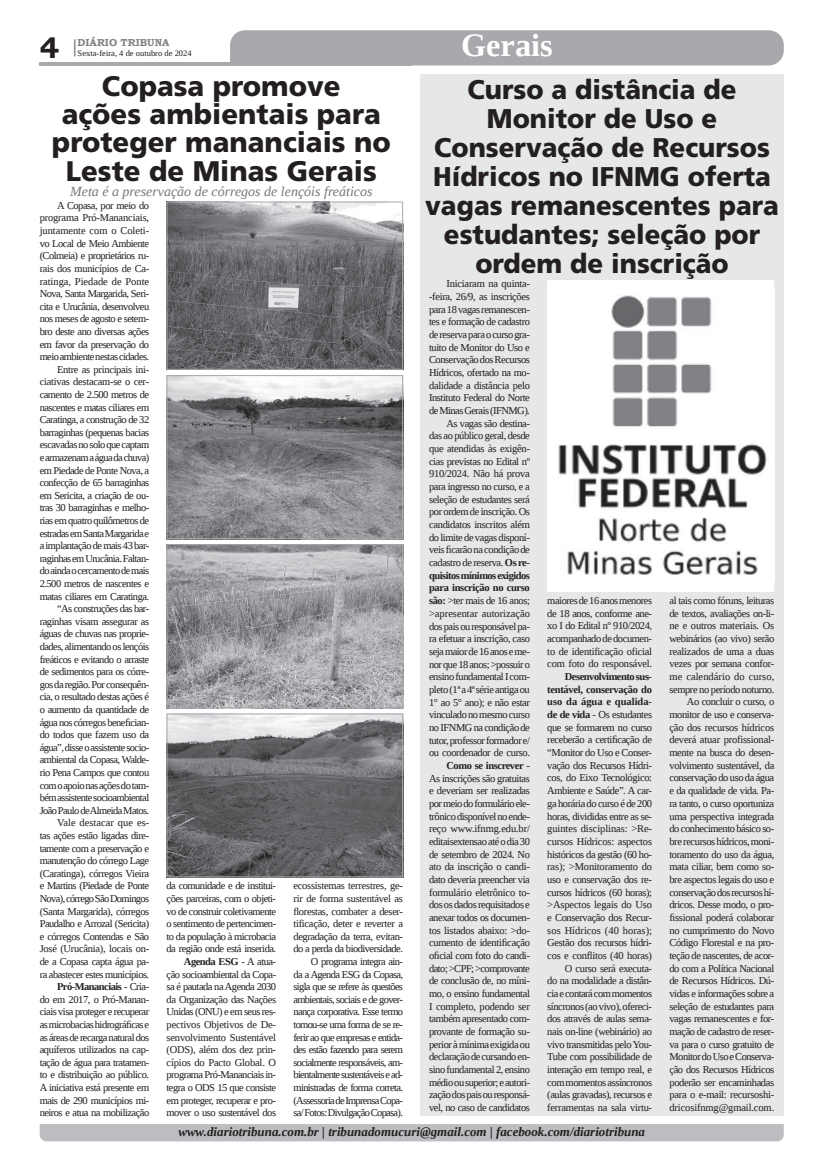
<style>
.page{position:relative;width:821px;height:1166px;background:#fff}
.page>*{position:absolute;margin:0;border:0;box-sizing:border-box;transform-origin:0 0}
.t1{font:700 32.38px "Liberation Serif";color:#fff}
.t2{font:700 29.31px "Bookman Old Style";color:#231f20}
.t3{font:900 28.35px/28.3px "Frutiger LT Std";color:#231f20;text-align:center}
.t4{font:900 27.04px/28.9px "Frutiger LT Std";color:#231f20;text-align:center;scale:.95 1}
.t5{font:italic 14px "Liberation Serif";color:#76787b}
.t6{font:italic 700 12.95px "Liberation Serif";color:#231f20}
.t7{font:10.59px/12.7px "Liberation Serif";letter-spacing:-.04em;color:#231f20;text-align:right}
.t8{font:10.5px/12.6px "Liberation Serif";letter-spacing:-.05em;color:#231f20;text-align:right}
.t9{font:700 10.06px "Bookman Old Style";color:#808285}
.t10{font:8.4px "Liberation Serif";color:#231f20}
.s1{font-weight:700}
</style>
<div class="page">
<svg style="left:74px;top:39px;width:2px;height:17px"></svg>
<hr style="left:40px;top:62px;width:372px;height:3px;background:#a8a9ad">
<div style="left:230px;top:30px;width:554px;height:35px;background:#a8a9ad"></div>
<div style="left:40px;top:1124px;width:744px;height:17px;background:#bcbdc0"></div>
<div style="left:420px;top:74px;width:364px;height:1042px;background:#e6e7e9"></div>
<img style="left:169px;top:204px;width:232px;height:164px">
<div style="left:167px;top:202px;width:236px;height:168px;border:1px solid #a8a9ad"></div>
<img style="left:169px;top:546px;width:232px;height:160px">
<div style="left:167px;top:544px;width:236px;height:164px;border:1px solid #a8a9ad"></div>
<img style="left:169px;top:377px;width:232px;height:160px">
<div style="left:167px;top:375px;width:236px;height:164px;border:1px solid #a8a9ad"></div>
<div style="left:548px;top:280px;width:226px;height:311px;background:#fff"></div>
<img style="left:558px;top:295px;width:209px;height:280px">
<div style="left:547px;top:280px;width:227px;height:312px;border:1px solid #fff"></div>
<img style="left:169px;top:715px;width:232px;height:160px">
<div style="left:167px;top:713px;width:236px;height:164px;border:1px solid #a8a9ad"></div>
<h2 class="t2" style="left:40px;top:27px;width:21px">4</h2>
<p class="t9" style="left:78px;top:35px;width:93px">DIÁRIO TRIBUNA</p>
<p class="t10" style="left:78px;top:48px;width:116px">Sexta-feira, 4 de outubro de 2024</p>
<h3 class="t3" style="left:52px;top:71px;width:340px">Copasa promove<br>ações ambientais para proteger mananciais no<br>Leste de Minas Gerais</h3>
<h3 class="t5" style="left:70px;top:182px;width:304px">Meta é a preservação de córregos de lençóis freáticos</h3>
<p class="t8" style="left:40px;top:199px;width:111px">A Copasa, por meio do programa Pró-Mananciais, juntamente com o Coleti&shy;vo Local de Meio Ambiente (Colmeia) e proprietários ru&shy;rais dos municípios de Ca&shy;ratinga, Piedade de Ponte<br>Nova, Santa Margarida, Seri&shy;cita e Urucânia, desenvolveu nos meses de agosto e setem&shy;bro deste ano diversas ações em favor da preservação do meio ambiente nestas cidades.<br>Entre as principais ini&shy;ciativas destacam-se o cer&shy;camento de 2.500 metros de nascentes e matas ciliares em<br>Caratinga, a construção de 32 barraginhas (pequenas bacias escavadas no solo que captam e armazenam a água da chuva) em Piedade de Ponte Nova, a confecção de 65 barraginhas em Sericita, a criação de ou&shy;tras 30 barraginhas e melho&shy;rias em quatro quilômetros de estradas em Santa Margarida e a implantação de mais 43 bar&shy;raginhas em Urucânia. Faltan&shy;do ainda o cercamento de mais<br>2.500 metros de nascentes e matas ciliares em Caratinga. “As construções das bar&shy;raginhas visam assegurar as águas de chuvas nas proprie&shy;dades, alimentando os lençóis freáticos e evitando o arraste de sedimentos para os córre&shy;gos da região. Por consequên&shy;cia, o resultado destas ações é o aumento da quantidade de água nos córregos benefician&shy;do todos que fazem uso da água”, disse o assistente socio&shy;ambiental da Copasa, Walde&shy;rio Pena Campos que contou com o apoio nas ações do tam&shy;bém assistente socioambiental<br>João Paulo de Almeida Matos.<br>Vale destacar que es-<br>tas ações estão ligadas dire&shy;tamente com a preservação e manutenção do córrego Lage (Caratinga), córregos Vieira e Martins (Piedade de Ponte<br>Nova), córrego São Domingos (Santa Margarida), córregos<br>Paudalho e Arrozal (Sericita) e córregos Contendas e São<br>José (Urucânia), locais on&shy;de a Copasa capta água pa&shy;ra abastecer estes municípios.<br><span class="s1">Pró-Mananciais</span> - Cria-<br>do em 2017, o Pró-Manan&shy;ciais visa proteger e recuperar as microbacias hidrográficas e as áreas de recarga natural dos aquíferos utilizados na cap&shy;tação de água para tratamen&shy;to e distribuição ao público.<br>A iniciativa está presente em mais de 290 municípios mi&shy;neiros e atua na mobilização</p>
<p class="t8" style="left:167px;top:879px;width:111px">da comunidade e de institui&shy;ções parceiras, com o objeti&shy;vo de construir coletivamente o sentimento de pertencimen&shy;to da população à microbacia da região onde está inserida.<br><span class="s1">Agenda ESG</span> - A atua-<br>ção socioambiental da Copa&shy;sa é pautada na Agenda 2030 da Organização das Nações<br>Unidas (ONU) e em seus res&shy;pectivos Objetivos de De&shy;senvolvimento Sustentável (ODS), além dos dez prin&shy;cípios do Pacto Global. O programa Pró-Mananciais in&shy;tegra o ODS 15 que consiste em proteger, recuperar e pro&shy;mover o uso sustentável dos</p>
<p class="t8" style="left:293px;top:879px;width:111px">ecossistemas terrestres, ge&shy;rir de forma sustentável as florestas, combater a deser&shy;tificação, deter e reverter a degradação da terra, evitan&shy;do a perda da biodiversidade.<br>O programa integra ain-<br>da a Agenda ESG da Copasa, sigla que se refere às questões ambientais, sociais e de gover&shy;nança corporativa. Esse termo tornou-se uma forma de se re&shy;ferir ao que empresas e entida&shy;des estão fazendo para serem socialmente responsáveis, am&shy;bientalmente sustentáveis e ad&shy;ministradas de forma correta. (Assessoria de Imprensa Copa&shy;sa/ Fotos: Divulgação Copasa).</p>
<h1 class="t1" style="left:461px;top:24px;width:93px">Gerais</h1>
<h3 class="t4" style="left:425px;top:75px;width:374px">Curso a distância de<br>Monitor de Uso e<br>Conservação de Recursos<br>Hídricos no IFNMG oferta vagas remanescentes para estudantes; seleção por ordem de inscrição</h3>
<p class="t7" style="left:429px;top:277px;width:102px">Iniciaram na quinta--feira, 26/9, as inscrições para 18 vagas remanescen&shy;tes e formação de cadastro de reserva para o curso gra&shy;tuito de Monitor do Uso e<br>Conservação dos Recursos<br>Hídricos, ofertado na mo&shy;dalidade a distância pelo<br>Instituto Federal do Norte de Minas Gerais (IFNMG).<br>As vagas são destina-<br>das ao público geral, desde que atendidas às exigên&shy;cias previstas no Edital nº<br>910/2024. Não há prova para ingresso no curso, e a seleção de estudantes será por ordem de inscrição. Os candidatos inscritos além do limite de vagas disponí&shy;veis ficarão na condição de cadastro de reserva. <span class="s1">Os re&shy;quisitos mínimos exigidos para inscrição no curso são:</span> &gt;ter mais de 16 anos; &gt;apresentar autorização dos pais ou responsável pa&shy;ra efetuar a inscrição, caso seja maior de 16 anos e me&shy;nor que 18 anos; &gt;possuir o ensino fundamental I com&shy;pleto (1ª a 4ª série antiga ou<br>1° ao 5° ano); e não estar vinculado no mesmo curso no IFNMG na condição de tutor, professor formador e/ ou coordenador de curso.<br><span class="s1">Como se inscrever</span> -<br>As inscrições são gratuitas e deveriam ser realizadas por meio do formulário ele&shy;trônico disponível no ende&shy;reço www.ifnmg.edu.br/ editaisextensao até o dia 30 de setembro de 2024. No ato da inscrição o candi&shy;dato deveria preencher via formulário eletrônico to&shy;dos os dados requisitados e anexar todos os documen&shy;tos listados abaixo: &gt;do&shy;cumento de identificação oficial com foto do candi&shy;dato; &gt;CPF; &gt;comprovante de conclusão de, no míni&shy;mo, o ensino fundamental<br>I completo, podendo ser também apresentado com&shy;provante de formação su&shy;perior à mínima exigida ou declaração de cursando en&shy;sino fundamental 2, ensino médio ou superior; e autori&shy;zação dos pais ou responsá&shy;vel, no caso de candidatos</p>
<p class="t7" style="left:669px;top:594px;width:106px">al tais como fóruns, leituras de textos, avaliações on-li&shy;ne e outros materiais. Os webinários (ao vivo) serão realizados de uma a duas vezes por semana confor&shy;me calendário do curso, sempre no período noturno.<br>Ao concluir o curso, o monitor de uso e conserva&shy;ção dos recursos hídricos deverá atuar profissional&shy;mente na busca do desen&shy;volvimento sustentável, da conservação do uso da água e da qualidade de vida. Pa&shy;ra tanto, o curso oportuniza uma perspectiva integrada do conhecimento básico so&shy;bre recursos hídricos, moni&shy;toramento do uso da água, mata ciliar, bem como so&shy;bre aspectos legais do uso e conservação dos recursos hí&shy;dricos. Desse modo, o pro&shy;fissional poderá colaborar no cumprimento do Novo<br>Código Florestal e na pro&shy;teção de nascentes, de acor&shy;do com a Política Nacional de Recursos Hídricos. Dú&shy;vidas e informações sobre a seleção de estudantes para vagas remanescentes e for&shy;mação de cadastro de reser&shy;va para o curso gratuito de<br>Monitor do Uso e Conserva&shy;ção dos Recursos Hídricos poderão ser encaminhadas para o e-mail: recursoshi&shy;dricosifnmg@gmail.com.</p>
<p class="t7" style="left:547px;top:594px;width:106px;text-align:justify">maiores de 16 anos menores de 18 anos, conforme ane&shy;xo I do Edital nº 910/2024, acompanhado de documen&shy;to de identificação oficial com foto do responsável.</p>
<p class="t7" style="left:547px;top:670px;width:106px"><span class="s1">Desenvolvimento sus&shy;tentável, conservação do uso da água e qualida&shy;de de vida</span> - Os estudantes que se formarem no curso receberão a certificação de “Monitor do Uso e Conser&shy;vação dos Recursos Hídri&shy;cos, do Eixo Tecnológico:<br>Ambiente e Saúde”. A car&shy;ga horária do curso é de 200 horas, divididas entre as se&shy;guintes disciplinas: &gt;Re&shy;cursos Hídricos: aspectos históricos da gestão (60 ho&shy;ras); &gt;Monitoramento do uso e conservação dos re&shy;cursos hídricos (60 horas); &gt;Aspectos legais do Uso e Conservação dos Recur&shy;sos Hídricos (40 horas);<br>Gestão dos recursos hídri&shy;cos e conflitos (40 horas)<br>O curso será executa-<br>do na modalidade a distân&shy;cia e contará com momentos síncronos (ao vivo), ofereci&shy;dos através de aulas sema&shy;nais on-line (webinário) ao vivo transmitidas pelo You-<br>Tube com possibilidade de interação em tempo real, e com momentos assíncronos (aulas gravadas), recursos e ferramentas na sala virtu-</p>
<p class="t6" style="left:178px;top:1123px;width:468px">www.diariotribuna.com.br | tribunadomucuri@gmail.com | facebook.com/diariotribuna</p>
</div>
